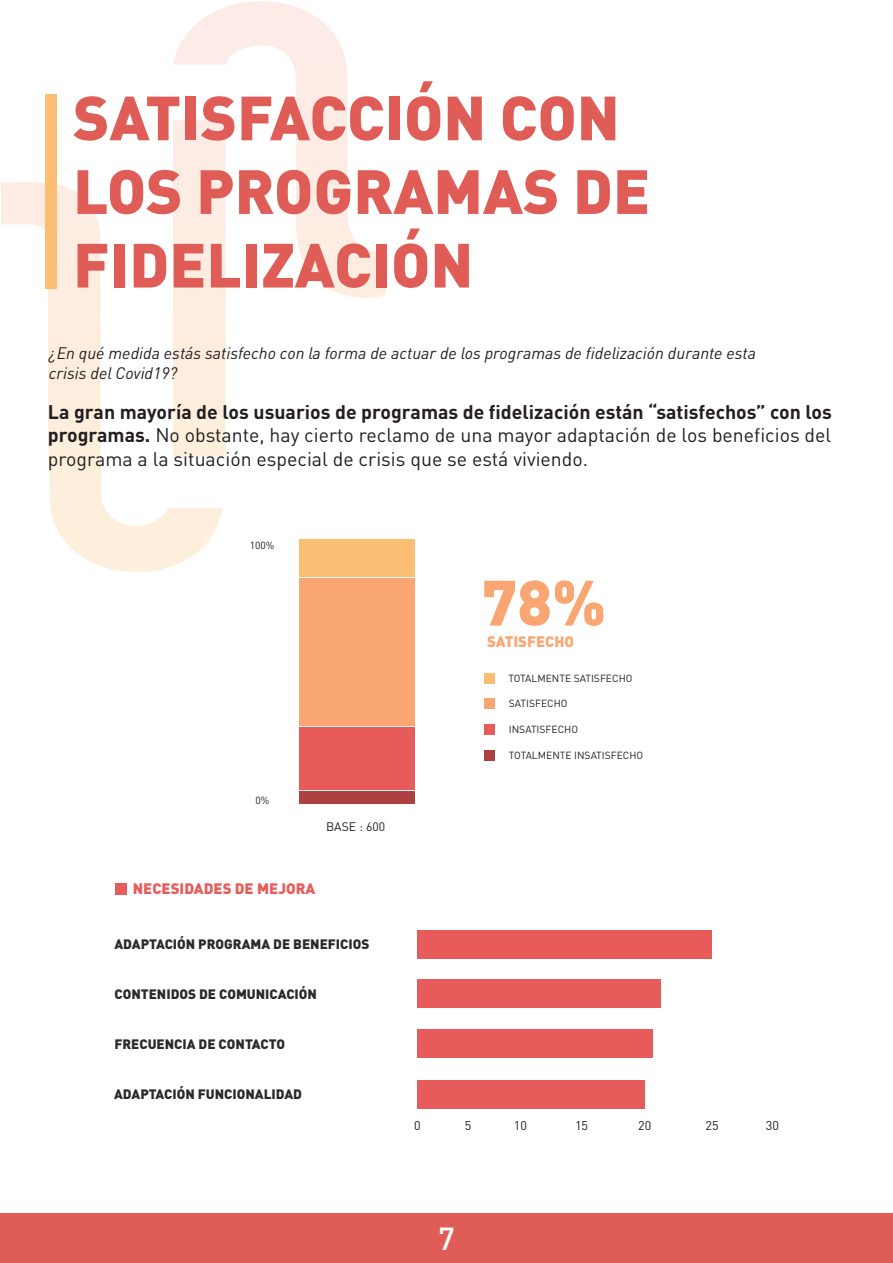
<style>
.page{position:relative;width:893px;height:1263px;background:#fff}
.page>*{position:absolute;margin:0;border:0;box-sizing:border-box;transform-origin:0 0}
.t1{font:900 63px "DIN Pro";color:#f9a672}
.t2{font:900 61.35px/73.7px "DIN Pro";color:#e05c57}
.t3{font:500 31.5px "DIN Pro";color:#fff}
.t4{font:19.5px/23.4px "DIN Pro";color:#231f20;text-align:justify}
.t5{font:italic 16.5px/19.8px "DIN Pro";color:#231f20}
.t6{font:900 15px "DIN Pro";color:#e75c5b}
.t7{font:900 15px "DIN Pro";color:#f9a672}
.t8{font:900 13.5px "DIN Pro";color:#292a29}
.t9{font:12.6px "DIN Pro";color:#231f20}
.t10{font:12.3px "DIN Pro";color:#231f20}
.t11{font:10.2px "DIN Pro";color:#231f20}
.s1{font-weight:700}
</style>
<div class="page">
<div style="left:0;top:1214px;width:893px;height:49px;background:#e05c57"></div>
<svg style="left:49px;top:457px;width:173px;height:115px"></svg>
<img style="left:1px;top:1px;width:385px;height:456px">
<div style="left:45px;top:94px;width:12px;height:194px;background:#fcbe72"></div>
<div style="left:484px;top:672px;width:11px;height:11px;background:#fcbe72"></div>
<div style="left:484px;top:698px;width:11px;height:11px;background:#f9a672"></div>
<div style="left:299px;top:791px;width:116px;height:13px;background:#ad4142"></div>
<div style="left:299px;top:578px;width:116px;height:148px;background:#f9a672"></div>
<div style="left:299px;top:539px;width:116px;height:38px;background:#fcbe72"></div>
<div style="left:299px;top:727px;width:116px;height:63px;background:#e75c5b"></div>
<div style="left:484px;top:724px;width:11px;height:11px;background:#e75c5b"></div>
<div style="left:484px;top:750px;width:10px;height:11px;background:#ad4142"></div>
<div style="left:115px;top:883px;width:12px;height:12px;background:#e75c5b"></div>
<div style="left:417px;top:930px;width:294px;height:29px;background:#e75c5b"></div>
<div style="left:417px;top:980px;width:244px;height:28px;background:#e75c5b"></div>
<div style="left:417px;top:1030px;width:236px;height:28px;background:#e75c5b"></div>
<div style="left:417px;top:1080px;width:228px;height:28px;background:#e75c5b"></div>
<h2 class="t2" style="left:73px;top:73px;width:579px">SATISFACCIÓN CON<br>LOS PROGRAMAS DE<br>FIDELIZACIÓN</h2>
<p class="t5" style="left:49px;top:342px;width:709px">¿En qué medida estás satisfecho con la forma de actuar de los programas de fidelización durante esta crisis del Covid19?</p>
<p class="t4" style="left:48px;top:398px;width:785px"><span class="s1">La gran mayoría de los usuarios de programas de fidelización están “satisfechos” con los programas.</span> No obstante, hay cierto reclamo de una mayor adaptación de los beneficios del programa a la situación especial de crisis que se está viviendo.</p>
<p class="t11" style="left:250px;top:537px;width:26px">100%</p>
<p class="t11" style="left:256px;top:792px;width:15px">0%</p>
<p class="t10" style="left:326px;top:817px;width:61px">BASE : 600</p>
<p class="t6" style="left:133px;top:876px;width:184px">NECESIDADES DE MEJORA</p>
<p class="t8" style="left:114px;top:933px;width:256px">ADAPTACIÓN PROGRAMA DE BENEFICIOS</p>
<p class="t8" style="left:114px;top:983px;width:204px">CONTENIDOS DE COMUNICACIÓN</p>
<p class="t8" style="left:114px;top:1033px;width:172px">FRECUENCIA DE CONTACTO</p>
<p class="t8" style="left:114px;top:1083px;width:190px">ADAPTACIÓN FUNCIONALIDAD</p>
<h1 class="t1" style="left:482px;top:549px;width:125px">78%</h1>
<p class="t7" style="left:487px;top:629px;width:89px">SATISFECHO</p>
<p class="t11" style="left:508px;top:670px;width:126px">TOTALMENTE SATISFECHO</p>
<p class="t11" style="left:509px;top:696px;width:60px">SATISFECHO</p>
<p class="t11" style="left:509px;top:721px;width:71px">INSATISFECHO</p>
<p class="t11" style="left:509px;top:747px;width:136px">TOTALMENTE INSATISFECHO</p>
<p class="t9" style="left:414px;top:1115px;width:8px">0</p>
<p class="t9" style="left:465px;top:1115px;width:8px">5</p>
<p class="t9" style="left:514px;top:1115px;width:15px">10</p>
<p class="t9" style="left:575px;top:1115px;width:15px">15</p>
<p class="t9" style="left:638px;top:1115px;width:15px">20</p>
<p class="t9" style="left:705px;top:1115px;width:15px">25</p>
<p class="t9" style="left:766px;top:1115px;width:15px">30</p>
<h3 class="t3" style="left:438px;top:1213px;width:18px">7</h3>
</div>
